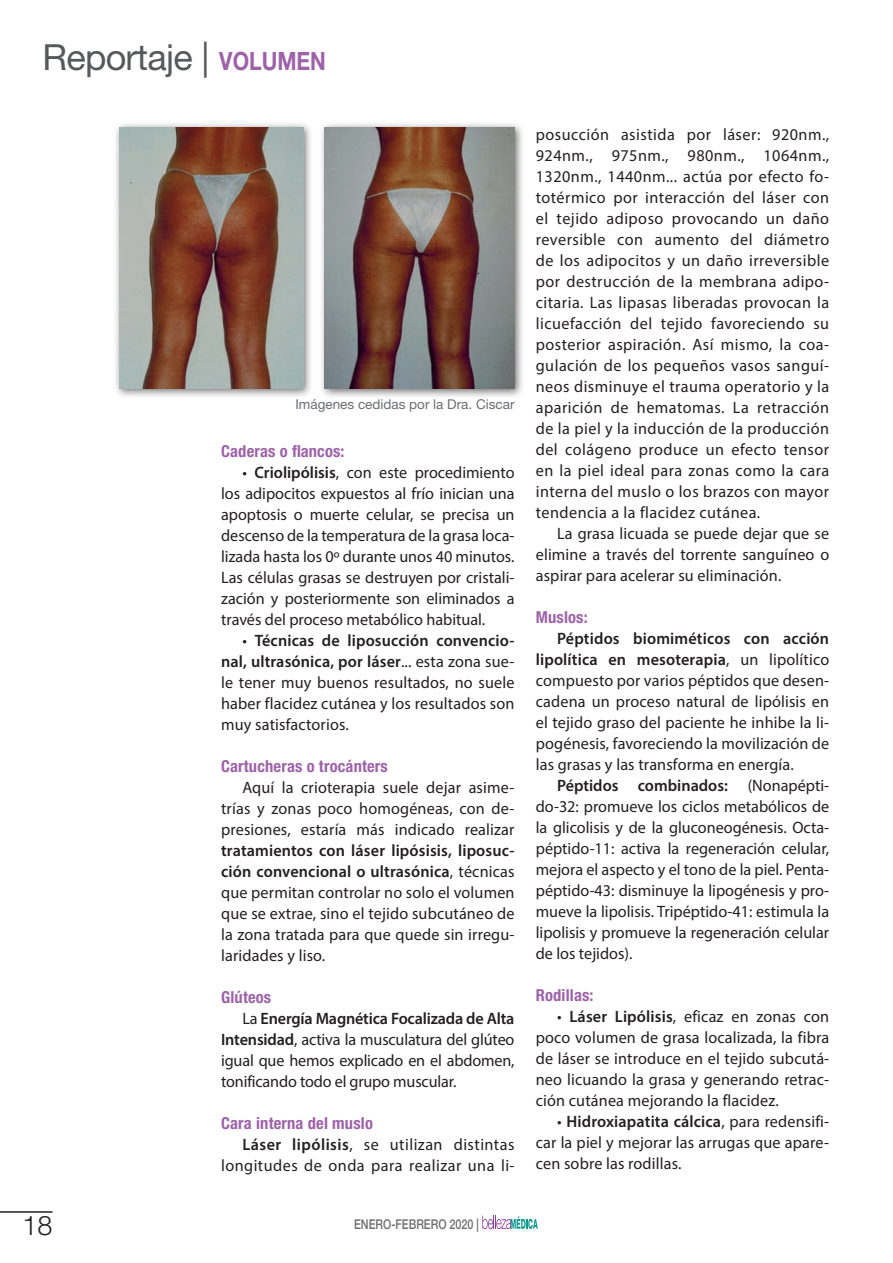
<style>
.page{position:relative;width:893px;height:1263px;background:#fff}
.page>*{position:absolute;margin:0;border:0;box-sizing:border-box;transform-origin:0 0}
.t1{font:36px "Helvetica Neue LT Std";letter-spacing:-.02em;color:#57585a}
.t2{font:300 27px "Helvetica Neue LT Std";color:#231f20}
.t3{font:16.5px/21px "Myriad Pro";letter-spacing:.01em;color:#231f20;text-align:justify}
.t4{font:700 condensed 16.5px "Helvetica Neue LT Std";letter-spacing:.01em;color:#9d62a8}
.t5{font:16.5px/21px "Myriad Pro";letter-spacing:.03em;color:#231f20;text-align:right}
.t6{font:13.5px "Helvetica Neue LT Std";color:#6c6d70}
.t7{font:500 13.5px "Helvetica Neue LT Std";color:#6c6d70;scale:.8 1}
.s1{font-weight:700;font-size:25.2px;color:#9d62a8}
.s2{font-weight:600}
</style>
<div class="page">
<svg style="left:482px;top:1215px;width:56px;height:14px"></svg>
<hr style="left:0;top:1211px;width:52px;height:2px;background:#231f20">
<div style="left:113px;top:121px;width:412px;height:278px;background:#231f20;opacity:.65"></div>
<img style="left:119px;top:128px;width:184px;height:260px">
<img style="left:325px;top:128px;width:189px;height:261px">
<h1 class="t1" style="left:43px;top:36px;width:285px">Reportaje | <span class="s1">VOLUMEN</span></h1>
<p class="t6" style="left:295px;top:396px;width:221px">Imágenes cedidas por la Dra. Ciscar</p>
<p class="t4" style="left:221px;top:441px;width:125px">Caderas o flancos:</p>
<p class="t3" style="left:221px;top:461px;width:295px;text-indent:21px">• <span class="s2">Criolipólisis</span>, con este procedimiento los adipocitos expuestos al frío inician una apoptosis o muerte celular, se precisa un descenso de la temperatura de la grasa loca&shy;lizada hasta los 0º durante unos 40 minutos.<br>Las células grasas se destruyen por cristali&shy;zación y posteriormente son eliminados a través del proceso metabólico habitual.</p>
<p class="t3" style="left:221px;top:629px;width:295px;text-indent:21px">• <span class="s2">Técnicas de liposucción convencio&shy;nal, ultrasónica, por láser</span>... esta zona sue&shy;le tener muy buenos resultados, no suele haber flacidez cutánea y los resultados son muy satisfactorios.</p>
<p class="t4" style="left:221px;top:756px;width:168px">Cartucheras o trocánters</p>
<p class="t3" style="left:221px;top:776px;width:295px;text-indent:21px">Aquí la crioterapia suele dejar asime&shy;trías y zonas poco homogéneas, con de&shy;presiones, estaría más indicado realizar</p>
<p class="t3" style="left:221px;top:839px;width:295px"><span class="s2">tratamientos con láser lipósisis, liposuc&shy;ción convencional o ultrasónica</span>, técnicas que permitan controlar no solo el volumen que se extrae, sino el tejido subcutáneo de la zona tratada para que quede sin irregu&shy;laridades y liso.</p>
<p class="t4" style="left:221px;top:987px;width:52px">Glúteos</p>
<p class="t3" style="left:221px;top:1007px;width:295px;text-indent:21px">La <span class="s2">Energía Magnética Focalizada de Alta Intensidad</span>, activa la musculatura del glúteo igual que hemos explicado en el abdomen, tonificando todo el grupo muscular.</p>
<p class="t4" style="left:221px;top:1113px;width:153px">Cara interna del muslo</p>
<p class="t5" style="left:221px;top:1133px;width:295px"><span class="s2">Láser lipólisis</span>, se utilizan distintas longitudes de onda para realizar una li-</p>
<h2 class="t2" style="left:22px;top:1209px;width:32px">18</h2>
<p class="t7" style="left:354px;top:1216px;width:158px">ENERO-FEBRERO 2020 |</p>
<p class="t3" style="left:536px;top:124px;width:295px">posucción asistida por láser: 920nm., 924nm., 975nm., 980nm., 1064nm., 1320nm., 1440nm... actúa por efecto fo&shy;totérmico por interacción del láser con el tejido adiposo provocando un daño reversible con aumento del diámetro de los adipocitos y un daño irreversible por destrucción de la membrana adipo&shy;citaria. Las lipasas liberadas provocan la licuefacción del tejido favoreciendo su posterior aspiración. Así mismo, la coa&shy;gulación de los pequeños vasos sanguí&shy;neos disminuye el trauma operatorio y la aparición de hematomas. La retracción de la piel y la inducción de la producción del colágeno produce un efecto tensor en la piel ideal para zonas como la cara interna del muslo o los brazos con mayor tendencia a la flacidez cutánea.</p>
<p class="t3" style="left:536px;top:523px;width:295px;text-indent:21px">La grasa licuada se puede dejar que se elimine a través del torrente sanguíneo o aspirar para acelerar su eliminación.</p>
<p class="t4" style="left:536px;top:607px;width:53px">Muslos:</p>
<p class="t3" style="left:536px;top:628px;width:295px;text-indent:21px"><span class="s2">Péptidos biomiméticos con acción lipolítica en mesoterapia</span>, un lipolítico compuesto por varios péptidos que desen&shy;cadena un proceso natural de lipólisis en el tejido graso del paciente he inhibe la li&shy;pogénesis, favoreciendo la movilización de las grasas y las transforma en energía.</p>
<p class="t3" style="left:536px;top:775px;width:295px;text-indent:21px"><span class="s2">Péptidos combinados:</span> (Nonapépti&shy;do-32: promueve los ciclos metabólicos de la glicolisis y de la gluconeogénesis. Octa&shy;péptido-11: activa la regeneración celular, mejora el aspecto y el tono de la piel. Penta&shy;péptido-43: disminuye la lipogénesis y pro&shy;mueve la lipolisis. Tripéptido-41: estimula la lipolisis y promueve la regeneración celular de los tejidos).</p>
<p class="t4" style="left:536px;top:985px;width:59px">Rodillas:</p>
<p class="t3" style="left:536px;top:1006px;width:295px;text-indent:21px">• <span class="s2">Láser Lipólisis</span>, eficaz en zonas con poco volumen de grasa localizada, la fibra de láser se introduce en el tejido subcutá&shy;neo licuando la grasa y generando retrac&shy;ción cutánea mejorando la flacidez.</p>
<p class="t3" style="left:536px;top:1111px;width:295px;text-indent:21px">• <span class="s2">Hidroxiapatita cálcica</span>, para redensifi&shy;car la piel y mejorar las arrugas que apare&shy;cen sobre las rodillas.</p>
</div>
